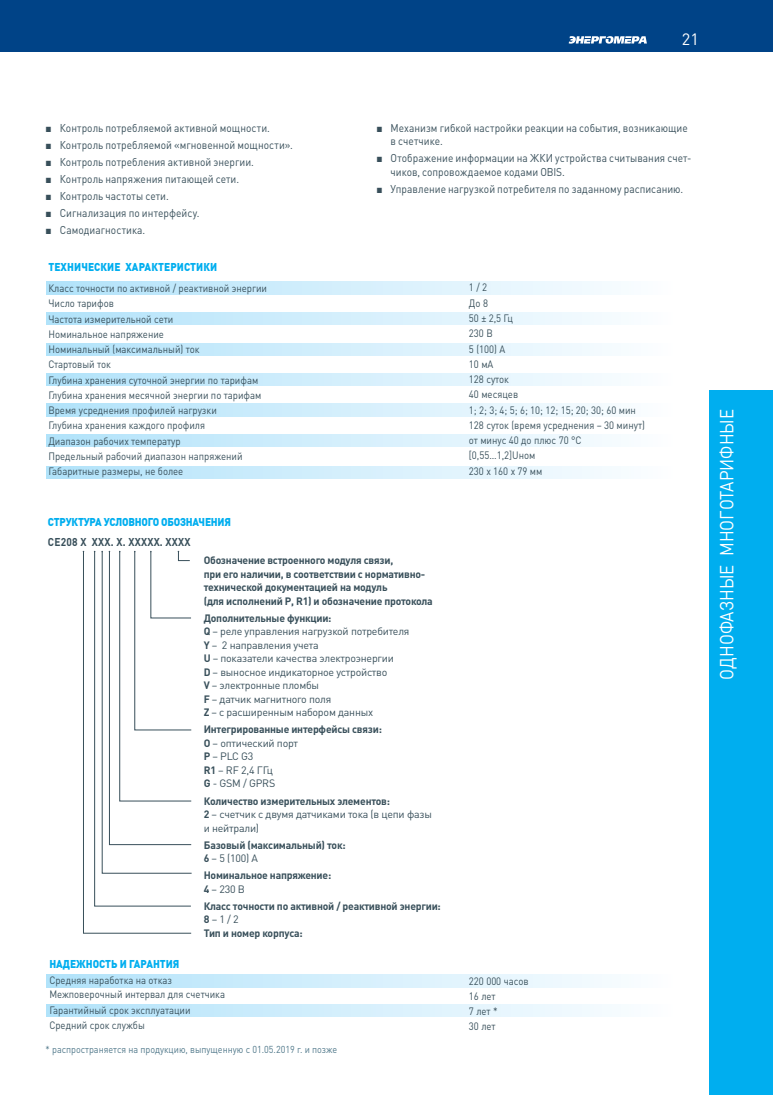
<style>
.page{position:relative;width:773px;height:1095px;background:#fff}
.page>*{position:absolute;margin:0;border:0;box-sizing:border-box;transform-origin:0 0}
.t1{font:18.75px "DIN Pro";color:#fff;scale:.9 1}
.t2{font:16.25px "DIN Pro";color:#fff}
.t3{font:11.25px/13.5px "DIN Pro";letter-spacing:.005em;color:#384f5a;scale:.9 1}
.t4{font:900 11.25px "DIN Pro";color:#00aeef;scale:.9 1}
.t5{font:900 11.25px "DIN Pro";letter-spacing:-.02em;color:#00aeef;scale:.9 1}
.t6{font:700 11.25px "DIN Pro";letter-spacing:.02em;color:#384f5a;scale:.9 1}
.t7{font:10.62px/15.2px "DIN Pro";color:#384f5a;scale:.9 1}
.t8{font:10.62px/13.5px "DIN Pro";letter-spacing:-.02em;color:#384f5a}
.t9{font:700 10.62px/13.5px "DIN Pro";letter-spacing:-.02em;color:#384f5a}
.t10{font:10px "DIN Pro";color:#51798b;scale:.9 1}
.s1{font-family:"Arial"}
.s2{font-weight:700}
.s3{font-weight:400}
</style>
<div class="page">
<div style="left:0;top:0;width:772px;height:51px;background:#004387"></div>
<svg style="left:568px;top:36px;width:78px;height:8px"></svg>
<div style="left:709px;top:390px;width:63px;height:704px;background:#00aeef"></div>
<svg style="left:46px;top:975px;width:566px;height:12px;background:#d2eefc"></svg>
<svg style="left:46px;top:1004px;width:566px;height:12px;background:#d2eefc"></svg>
<svg style="left:46px;top:434px;width:566px;height:12px;background:#d2eefc"></svg>
<svg style="left:46px;top:466px;width:566px;height:12px;background:#d2eefc"></svg>
<svg style="left:46px;top:343px;width:566px;height:13px;background:#d2eefc"></svg>
<svg style="left:46px;top:373px;width:566px;height:13px;background:#d2eefc"></svg>
<svg style="left:46px;top:404px;width:566px;height:12px;background:#d2eefc"></svg>
<svg style="left:46px;top:312px;width:566px;height:13px;background:#d2eefc"></svg>
<svg style="left:46px;top:282px;width:566px;height:12px;background:#d2eefc"></svg>
<svg style="left:83px;top:551px;width:108px;height:382px"></svg>
<svg style="left:101px;top:551px;width:91px;height:323px"></svg>
<h2 class="t2" style="left:681px;top:28px;width:18px">21</h2>
<p class="t3" style="left:46px;top:120px;width:250px"><span class="s1">■</span> Контроль потребляемой активной мощности.</p>
<p class="t3" style="left:46px;top:137px;width:276px"><span class="s1">■</span> Контроль потребляемой «мгновенной мощности».</p>
<p class="t3" style="left:46px;top:155px;width:233px"><span class="s1">■</span> Контроль потребления активной энергии.</p>
<p class="t3" style="left:46px;top:172px;width:216px"><span class="s1">■</span> Контроль напряжения питающей сети.</p>
<p class="t3" style="left:46px;top:189px;width:138px"><span class="s1">■</span> Контроль частоты сети.</p>
<p class="t3" style="left:46px;top:206px;width:172px"><span class="s1">■</span> Сигнализация по интерфейсу.</p>
<p class="t3" style="left:46px;top:223px;width:112px"><span class="s1">■</span> Самодиагностика.</p>
<p class="t3" style="left:390px;top:120px;width:332px;text-indent:-14px"><span class="s1">■</span> Механизм гибкой настройки реакции на события, возникающие в счетчике.</p>
<p class="t3" style="left:390px;top:151px;width:336px;text-indent:-14px"><span class="s1">■</span> Отображение информации на ЖКИ устройства считывания счет&shy;чиков, сопровождаемое кодами OBIS.</p>
<p class="t3" style="left:376px;top:182px;width:342px"><span class="s1">■</span> Управление нагрузкой потребителя по заданному расписанию.</p>
<p class="t4" style="left:48px;top:260px;width:189px">ТЕХНИЧЕСКИЕ ХАРАКТЕРИСТИКИ</p>
<p class="t7" style="left:48px;top:280px;width:244px">Класс точности по активной / реактивной энергии<br>Число тарифов<br>Частота измерительной сети<br>Номинальное напряжение<br>Номинальный (максимальный) ток<br>Стартовый ток<br>Глубина хранения суточной энергии по тарифам<br>Глубина хранения месячной энергии по тарифам<br>Время усреднения профилей нагрузки<br>Глубина хранения каждого профиля<br>Диапазон рабочих температур<br>Предельный рабочий диапазон напряжений<br>Габаритные размеры, не более</p>
<p class="t7" style="left:469px;top:280px;width:197px">1 / 2<br>До 8<br>50 ± 2,5 Гц<br>230 В<br>5 (100) А<br>10 мА<br>128 суток<br>40 месяцев<br>1; 2; 3; 4; 5; 6; 10; 12; 15; 20; 30; 60 мин<br>128 суток (время усреднения – 30 минут) от минус 40 до плюс 70 °С [0,55…1,2]Uном<br>230 x 160 x 79 мм</p>
<p class="t5" style="left:48px;top:515px;width:205px">СТРУКТУРА УСЛОВНОГО ОБОЗНАЧЕНИЯ</p>
<p class="t6" style="left:48px;top:534px;width:160px">СЕ208 X XXX. X. XХХХX. XXХХ</p>
<p class="t9" style="left:204px;top:553px;width:230px">Обозначение встроенного модуля связи,<br>при его наличии, в соответствии с нормативно&shy;технической документацией на модуль<br>(для исполнений P, R1) и обозначение протокола</p>
<p class="t8" style="left:204px;top:611px;width:207px"><span class="s2">Дополнительные функции:<br>Q</span> – реле управления нагрузкой потребителя<br><span class="s2">Y</span> – 2 направления учета<br><span class="s2">U</span> – показатели качества электроэнергии<br><span class="s2">D</span> – выносное индикаторное устройство<br><span class="s2">V</span> – электронные пломбы<br><span class="s2">F</span> – датчик магнитного поля<br><span class="s2">Z</span> – с расширенным набором данных</p>
<p class="t8" style="left:204px;top:722px;width:180px"><span class="s2">Интегрированные интерфейсы связи:<br>O</span> – оптический порт<br><span class="s2">P</span> – PLC G3<br><span class="s2">R1</span> – RF 2,4 ГГц<br><span class="s2">G</span> - GSM / GPRS</p>
<p class="t8" style="left:204px;top:793px;width:230px"><span class="s2">Количество измерительных элементов:<br>2</span> – счетчик с двумя датчиками тока (в цепи фазы и нейтрали)</p>
<p class="t9" style="left:204px;top:837px;width:143px">Базовый (максимальный) ток:<br>6 <span class="s3">– 5 (100) А</span></p>
<p class="t9" style="left:204px;top:868px;width:129px">Номинальное напряжение:<br>4 <span class="s3">– 230 В</span></p>
<p class="t9" style="left:204px;top:899px;width:238px">Класс точности по активной / реактивной энергии:<br>8 <span class="s3">– 1 / 2<br></span>Тип и номер корпуса:</p>
<p class="t4" style="left:49px;top:956px;width:146px">НАДЕЖНОСТЬ И ГАРАНТИЯ</p>
<p class="t7" style="left:49px;top:973px;width:197px;line-height:14px">Средняя наработка на отказ<br>Межповерочный интервал для счетчика</p>
<p class="t7" style="left:49px;top:1002px;width:158px">Гарантийный срок эксплуатации<br>Средний срок службы</p>
<p class="t10" style="left:46px;top:1043px;width:325px">* распространяется на продукцию, выпущенную с 01.05.2019 г. и позже</p>
<p class="t7" style="left:469px;top:973px;width:68px">220 000 часов<br>16 лет<br>7 лет *<br>30 лет</p>
<h1 class="t1" style="left:713px;top:679px;width:302px;rotate:-90deg">ОДНОФАЗНЫЕ МНОГОТАРИФНЫЕ</h1>
</div>
